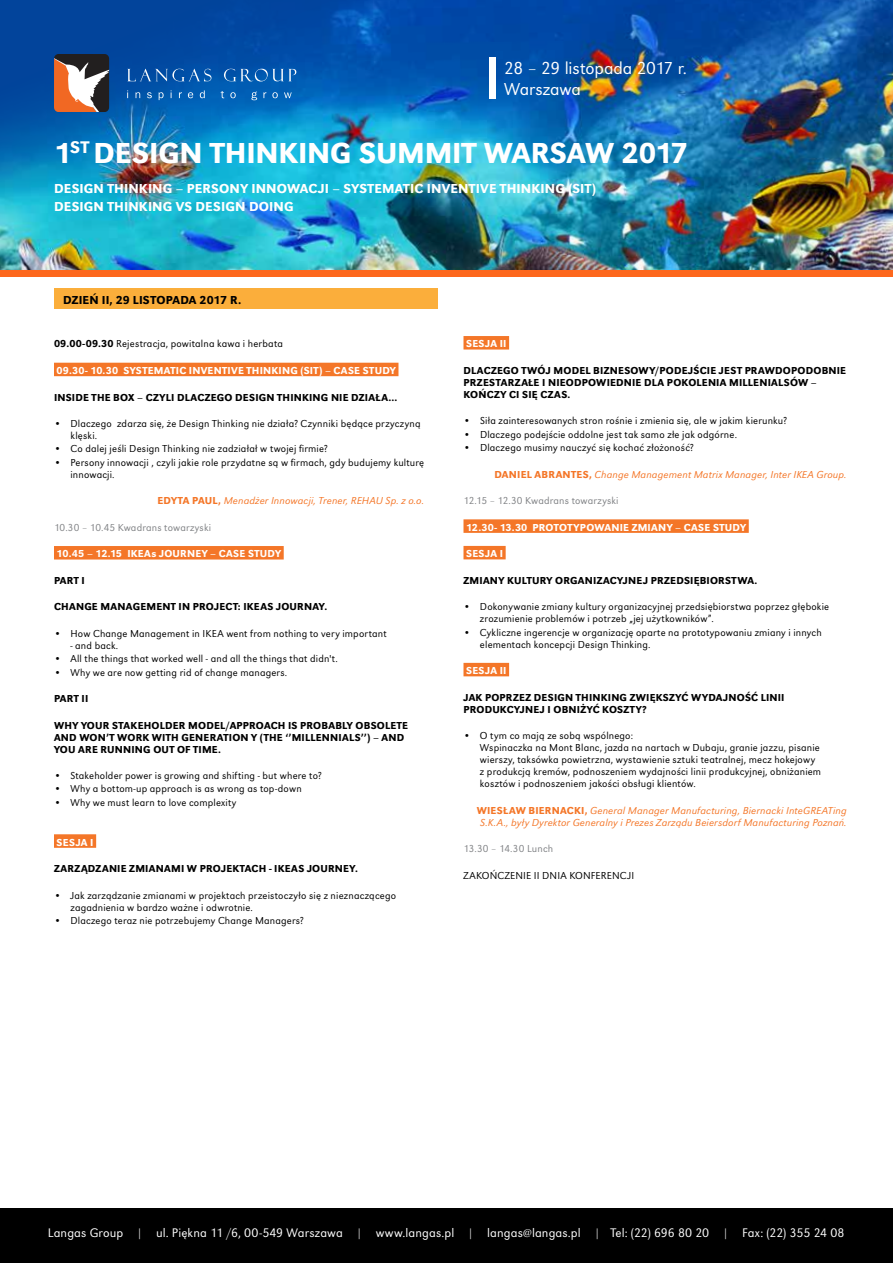
<style>
.page{position:relative;width:893px;height:1263px;background:#fff}
.page>*{position:absolute;margin:0;border:0;box-sizing:border-box;transform-origin:0 0}
.t1{font:500 30px "URW Grotesk TOT";letter-spacing:-.005em;color:#fff}
.t2{font:300 18px/21px "URW Grotesk TOT";letter-spacing:-.005em;color:#fff}
.t3{font:500 13.5px/18px "URW Grotesk TOT";letter-spacing:.01em;color:#fff}
.t4{font:300 12.9px "URW Grotesk TOT";letter-spacing:.01em;color:#fff}
.t5{font:500 12px "URW Grotesk TOT";letter-spacing:.01em;color:#000}
.t6{font:300 10.5px/12px "URW Grotesk TOT";letter-spacing:.015em;color:#000}
.t7{font:500 10.5px/12px "URW Grotesk TOT";letter-spacing:.02em;color:#000}
.t8{font:italic 300 10.5px/12px "URW Grotesk TOT";letter-spacing:.015em;color:#f47628;text-align:center}
.t9{font:500 10.5px "URW Grotesk TOT";letter-spacing:.02em;color:#fff}
.t10{font:300 10.5px "URW Grotesk TOT";letter-spacing:.015em;color:#808285}
.s1{font-weight:500}
.s2{font-weight:500;font-style:normal}
</style>
<div class="page">
<img style="left:0;top:231px;width:893px;height:39px">
<img style="left:0;top:0;width:893px;height:231px">
<svg style="left:54px;top:54px;width:55px;height:58px"></svg>
<svg style="left:127px;top:69px;width:84px;height:12px"></svg>
<svg style="left:224px;top:69px;width:72px;height:12px"></svg>
<svg style="left:136px;top:92px;width:4px;height:6px"></svg>
<svg style="left:147px;top:92px;width:5px;height:6px"></svg>
<svg style="left:159px;top:92px;width:5px;height:8px"></svg>
<svg style="left:179px;top:92px;width:3px;height:6px"></svg>
<svg style="left:188px;top:92px;width:5px;height:6px"></svg>
<svg style="left:200px;top:90px;width:5px;height:8px"></svg>
<svg style="left:221px;top:91px;width:3px;height:7px"></svg>
<svg style="left:230px;top:92px;width:6px;height:6px"></svg>
<svg style="left:251px;top:92px;width:6px;height:8px"></svg>
<svg style="left:263px;top:92px;width:3px;height:6px"></svg>
<svg style="left:272px;top:92px;width:6px;height:6px"></svg>
<svg style="left:284px;top:92px;width:8px;height:6px"></svg>
<div style="left:489px;top:57px;width:6px;height:42px;background:#fff"></div>
<div style="left:54px;top:289px;width:383px;height:20px;background:#fbae3b"></div>
<div style="left:0;top:1209px;width:893px;height:54px;background:#000"></div>
<div style="left:54px;top:363px;width:344px;height:13px;background:#f47628"></div>
<div style="left:54px;top:546px;width:230px;height:13px;background:#f47628"></div>
<div style="left:54px;top:834px;width:42px;height:14px;background:#f47628"></div>
<div style="left:463px;top:336px;width:46px;height:13px;background:#f47628"></div>
<div style="left:463px;top:519px;width:286px;height:14px;background:#f47628"></div>
<div style="left:463px;top:546px;width:43px;height:13px;background:#f47628"></div>
<div style="left:463px;top:663px;width:46px;height:13px;background:#f47628"></div>
<div style="left:0;top:270px;width:893px;height:7px;background:#fd671c"></div>
<h2 class="t2" style="left:504px;top:58px;width:184px">28 – 29 listopada 2017 r.<br>Warszawa</h2>
<h1 class="t1" style="left:54px;top:135px;width:636px">1<sup>ST</sup> DESIGN THINKING SUMMIT WARSAW 2017</h1>
<p class="t3" style="left:54px;top:179px;width:544px">DESIGN THINKING – PERSONY INNOWACJI – SYSTEMATIC INVENTIVE THINKING (SIT)<br>DESIGN THINKING VS DESIGN DOING</p>
<p class="t5" style="left:63px;top:293px;width:180px">DZIEŃ II, 29 LISTOPADA 2017 R.</p>
<p class="t6" style="left:54px;top:338px;width:231px"><span class="s1">09.00-09.30</span> Rejestracja, powitalna kawa i herbata</p>
<p class="t9" style="left:57px;top:364px;width:341px">09.30- 10.30 SYSTEMATIC INVENTIVE THINKING (SIT) – CASE STUDY</p>
<p class="t7" style="left:54px;top:391px;width:345px">INSIDE THE BOX – CZYLI DLACZEGO DESIGN THINKING NIE DZIAŁA…</p>
<p class="t6" style="left:70px;top:418px;width:352px;text-indent:-16px">• Dlaczego zdarza się, że Design Thinking nie działa? Czynniki będące przyczyną klęski.</p>
<p class="t6" style="left:54px;top:443px;width:275px">• Co dalej jeśli Design Thinking nie zadziałał w twojej firmie?</p>
<p class="t6" style="left:70px;top:456px;width:355px;text-indent:-16px">• Persony innowacji , czyli jakie role przydatne są w firmach, gdy budujemy kulturę innowacji.</p>
<p class="t8" style="left:157px;top:495px;width:268px"><span class="s2">EDYTA PAUL,</span> Menadżer Innowacji, Trener, REHAU Sp. z o.o.</p>
<p class="t10" style="left:54px;top:521px;width:159px">10.30 – 10.45 Kwadrans towarzyski</p>
<p class="t9" style="left:57px;top:548px;width:226px">10.45 – 12.15 IKEAs JOURNEY – CASE STUDY</p>
<p class="t7" style="left:54px;top:574px;width:32px">PART I</p>
<p class="t7" style="left:54px;top:601px;width:275px">CHANGE MANAGEMENT IN PROJECT: IKEAS JOURNAY.</p>
<p class="t6" style="left:54px;top:627px;width:334px">• How Change Management in IKEA went from nothing to very important</p>
<p class="t6" style="left:70px;top:639px;width:49px">- and back.</p>
<p class="t6" style="left:54px;top:653px;width:285px">• All the things that worked well - and all the things that didn't.</p>
<p class="t6" style="left:54px;top:666px;width:235px">• Why we are now getting rid of change managers.</p>
<p class="t7" style="left:54px;top:692px;width:36px">PART II</p>
<p class="t7" style="left:54px;top:719px;width:356px">WHY YOUR STAKEHOLDER MODEL/APPROACH IS PROBABLY OBSOLETE<br>AND WON’T WORK WITH GENERATION Y (THE ‘’MILLENNIALS’’) – AND<br>YOU ARE RUNNING OUT OF TIME.</p>
<p class="t6" style="left:54px;top:770px;width:269px">• Stakeholder power is growing and shifting - but where to?</p>
<p class="t6" style="left:54px;top:783px;width:249px">• Why a bottom-up approach is as wrong as top-down</p>
<p class="t6" style="left:54px;top:796px;width:184px">• Why we must learn to love complexity</p>
<p class="t9" style="left:57px;top:836px;width:38px">SESJA I</p>
<p class="t7" style="left:54px;top:862px;width:305px">ZARZĄDZANIE ZMIANAMI W PROJEKTACH - IKEAS JOURNEY.</p>
<p class="t6" style="left:70px;top:889px;width:327px;text-indent:-16px">• Jak zarządzanie zmianami w projektach przeistoczyło się z nieznaczącego zagadnienia w bardzo ważne i odwrotnie.</p>
<p class="t6" style="left:54px;top:914px;width:251px">• Dlaczego teraz nie potrzebujemy Change Managers?</p>
<p class="t9" style="left:466px;top:338px;width:42px">SESJA II</p>
<p class="t7" style="left:463px;top:364px;width:384px">DLACZEGO TWÓJ MODEL BIZNESOWY/PODEJŚCIE JEST PRAWDOPODOBNIE<br>PRZESTARZAŁE I NIEODPOWIEDNIE DLA POKOLENIA MILLENIALSÓW –<br>KOŃCZY CI SIĘ CZAS.</p>
<p class="t6" style="left:463px;top:415px;width:325px">• Siła zainteresowanych stron rośnie i zmienia się, ale w jakim kierunku?</p>
<p class="t6" style="left:463px;top:428px;width:275px">• Dlaczego podejście oddolne jest tak samo złe jak odgórne.</p>
<p class="t6" style="left:463px;top:441px;width:232px">• Dlaczego musimy nauczyć się kochać złożoność?</p>
<p class="t8" style="left:494px;top:468px;width:354px"><span class="s2">DANIEL ABRANTES,</span> Change Management Matrix Manager, Inter IKEA Group.</p>
<p class="t10" style="left:463px;top:495px;width:157px">12.15 – 12.30 Kwadrans towarzyski</p>
<p class="t9" style="left:466px;top:521px;width:281px">12.30- 13.30 PROTOTYPOWANIE ZMIANY – CASE STUDY</p>
<p class="t9" style="left:466px;top:547px;width:38px">SESJA I</p>
<p class="t7" style="left:463px;top:574px;width:295px">ZMIANY KULTURY ORGANIZACYJNEJ PRZEDSIĘBIORSTWA.</p>
<p class="t6" style="left:480px;top:601px;width:351px;text-indent:-16px">• Dokonywanie zmiany kultury organizacyjnej przedsiębiorstwa poprzez głębokie zrozumienie problemów i potrzeb „jej użytkowników”.</p>
<p class="t6" style="left:480px;top:626px;width:343px;text-indent:-16px">• Cykliczne ingerencje w organizację oparte na prototypowaniu zmiany i innych elementach koncepcji Design Thinking.</p>
<p class="t9" style="left:466px;top:664px;width:42px">SESJA II</p>
<p class="t7" style="left:463px;top:691px;width:323px">JAK POPRZEZ DESIGN THINKING ZWIĘKSZYĆ WYDAJNOŚĆ LINII<br>PRODUKCYJNEJ I OBNIŻYĆ KOSZTY?</p>
<p class="t6" style="left:480px;top:730px;width:343px;text-indent:-16px">• O tym co mają ze sobą wspólnego:<br>Wspinaczka na Mont Blanc, jazda na nartach w Dubaju, granie jazzu, pisanie wierszy, taksówka powietrzna, wystawienie sztuki teatralnej, mecz hokejowy z produkcją kremów, podnoszeniem wydajności linii produkcyjnej, obniżaniem kosztów i podnoszeniem jakości obsługi klientów.</p>
<p class="t8" style="left:477px;top:804px;width:371px"><span class="s2">WIESŁAW BIERNACKI,</span> General Manager Manufacturing, Biernacki InteGREATing<br>S.K.A., były Dyrektor Generalny i Prezes Zarządu Beiersdorf Manufacturing Poznań.</p>
<p class="t10" style="left:463px;top:843px;width:91px">13.30 – 14.30 Lunch</p>
<p class="t6" style="left:463px;top:869px;width:172px">ZAKOŃCZENIE II DNIA KONFERENCJI</p>
<p class="t4" style="left:48px;top:1225px;width:798px">Langas Group | ul. Piękna 11 /6, 00-549 Warszawa | www.langas.pl | langas@langas.pl | Tel: (22) 696 80 20 | Fax: (22) 355 24 08</p>
</div>
